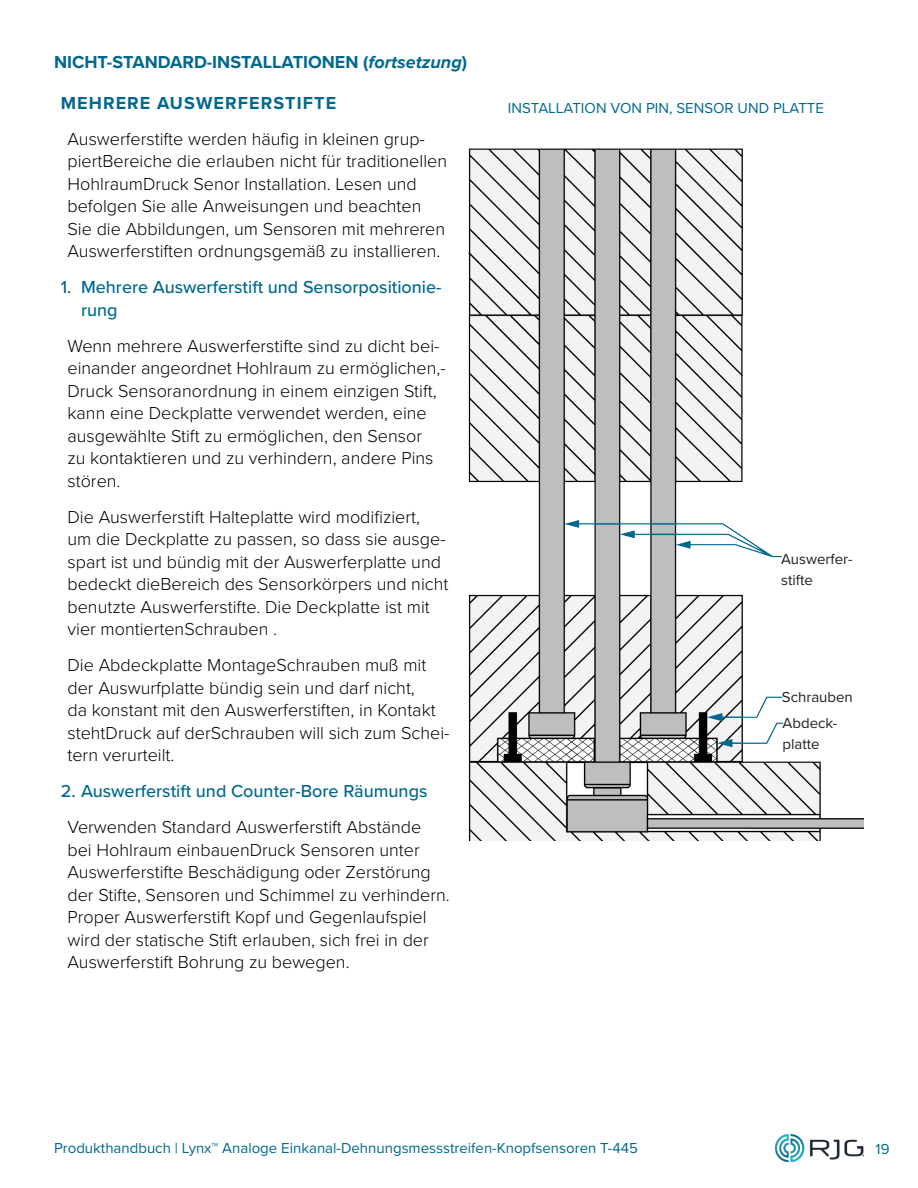
<style>
.page{position:relative;width:918px;height:1188px;background:#fff}
.page>*{position:absolute;margin:0;border:0;box-sizing:border-box;transform-origin:0 0}
.t1{font:300 18px/22.5px "Proxima Nova";color:#000}
.t2{font:500 18px/22.5px "Proxima Nova";color:#00688f}
.t3{font:700 18px "Proxima Nova";color:#00688f}
.t4{font:700 18px "Proxima Nova";letter-spacing:.06em;color:#00688f}
.t5{font:15px "Proxima Nova";color:#00688f}
.t6{font:15px/21px "Proxima Nova";color:#231f20}
.s1{font-style:italic}
</style>
<div class="page">
<img style="left:776px;top:1134px;width:88px;height:27px">
<img style="left:468px;top:149px;width:396px;height:691px">
<p class="t3" style="left:54px;top:49px;width:415px">NICHT-STANDARD-INSTALLATIONEN (<span class="s1">fortsetzung</span>)</p>
<p class="t4" style="left:61px;top:89px;width:277px">MEHRERE AUSWERFERSTIFTE</p>
<p class="t1" style="left:68px;top:126px;width:381px">Auswerferstifte werden häufig in kleinen grup&shy;piertBereiche die erlauben nicht für traditionellen HohlraumDruck Senor Installation. Lesen und befolgen Sie alle Anweisungen und beachten Sie die Abbildungen, um Sensoren mit mehreren Auswerferstiften ordnungsgemäß zu installieren.</p>
<p class="t2" style="left:81px;top:275px;width:362px;text-indent:-20px">1. Mehrere Auswerferstift und Sensorpositionie&shy;rung</p>
<p class="t1" style="left:68px;top:333px;width:380px">Wenn mehrere Auswerferstifte sind zu dicht bei&shy;einander angeordnet Hohlraum zu ermöglichen,- Druck Sensoranordnung in einem einzigen Stift, kann eine Deckplatte verwendet werden, eine ausgewählte Stift zu ermöglichen, den Sensor<br>zu kontaktieren und zu verhindern, andere Pins stören.</p>
<p class="t1" style="left:68px;top:504px;width:382px">Die Auswerferstift Halteplatte wird modifiziert, um die Deckplatte zu passen, so dass sie ausge&shy;spart ist und bündig mit der Auswerferplatte und bedeckt dieBereich des Sensorkörpers und nicht benutzte Auswerferstifte. Die Deckplatte ist mit vier montiertenSchrauben .</p>
<p class="t1" style="left:68px;top:653px;width:384px">Die Abdeckplatte MontageSchrauben muß mit der Auswurfplatte bündig sein und darf nicht,<br>da konstant mit den Auswerferstiften, in Kontakt stehtDruck auf derSchrauben will sich zum Schei&shy;tern verurteilt.</p>
<p class="t2" style="left:61px;top:779px;width:368px">2. Auswerferstift und Counter-Bore Räumungs</p>
<p class="t1" style="left:68px;top:815px;width:384px">Verwenden Standard Auswerferstift Abstände bei Hohlraum einbauenDruck Sensoren unter Auswerferstifte Beschädigung oder Zerstörung der Stifte, Sensoren und Schimmel zu verhindern.<br>Proper Auswerferstift Kopf und Gegenlaufspiel wird der statische Stift erlauben, sich frei in der Auswerferstift Bohrung zu bewegen.</p>
<p class="t5" style="left:508px;top:97px;width:318px">INSTALLATION VON PIN, SENSOR UND PLATTE</p>
<p class="t6" style="left:781px;top:548px;width:73px">Auswerfer&shy;stifte</p>
<p class="t6" style="left:782px;top:683px;width:72px;line-height:26.8px">Schrauben<br>Abdeck-</p>
<p class="t6" style="left:783px;top:733px;width:39px">platte</p>
<p class="t5" style="left:54px;top:1136px;width:586px">Produkthandbuch | Lynx™ Analoge Einkanal-Dehnungsmessstreifen-Knopfsensoren T-445</p>
<p class="t5" style="left:876px;top:1137px;width:15px">19</p>
</div>
